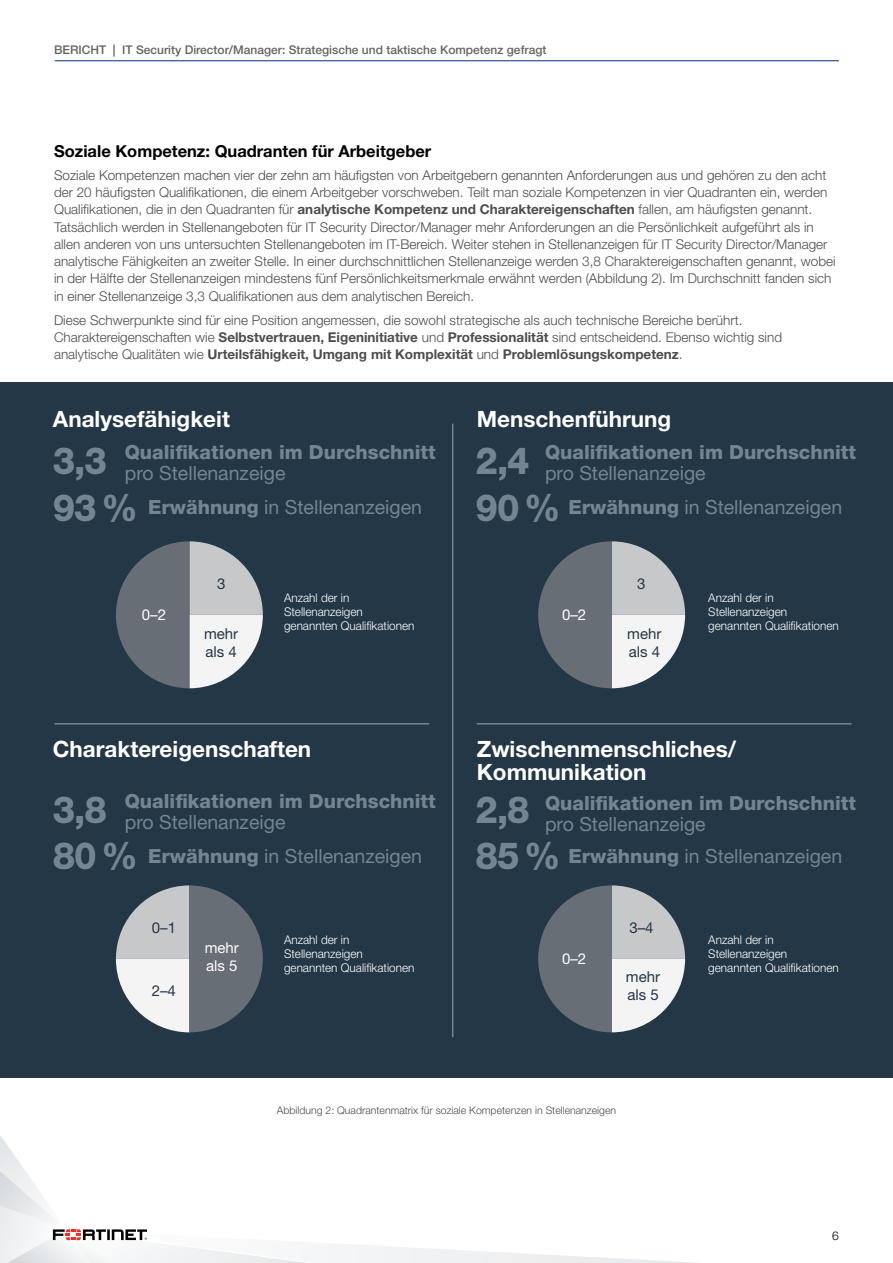
<style>
.page{position:relative;width:893px;height:1263px;background:#fff}
.page>*{position:absolute;margin:0;border:0;box-sizing:border-box;transform-origin:0 0}
.t1{font:800 37.5px "Helvetica Neue LT Pro";letter-spacing:-.03em;color:#738592;scale:.95 1}
.t2{font:700 22.5px/22.5px "Helvetica Neue LT Pro";color:#fff}
.t3{font:19.5px "Helvetica Neue LT Pro";color:#738592}
.t4{font:800 19.5px "Helvetica Neue LT Pro";color:#738592}
.t5{font:700 16.5px "Helvetica Neue LT Pro";color:#000}
.t6{font:15px/18px "Helvetica Neue LT Pro";color:#233746}
.t7{font:15px/18px "Helvetica Neue LT Pro";color:#fff}
.t8{font:300 13.5px/17.2px "Helvetica Neue LT Pro";color:#4d4d4f}
.t9{font:300 12px/14px "Helvetica Neue LT Pro";color:#fff}
.t10{font:500 12px "Helvetica Neue LT Pro";color:#636466}
.t11{font:300 12px "Helvetica Neue LT Pro";color:#000}
.t12{font:300 10.5px "Helvetica Neue LT Pro";color:#4d4d4f}
.s1{font-weight:700}
.s2{font-weight:800}
</style>
<div class="page">
<svg style="left:0;top:1135px;width:697px;height:128px"></svg>
<hr style="left:55px;top:60px;width:784px;height:1px;background:#002d74">
<div style="left:0;top:383px;width:893px;height:695px;background:#233746"></div>
<hr style="left:452px;top:424px;width:1px;height:613px;background:#738592">
<hr style="left:55px;top:723px;width:374px;height:1px;background:#738592">
<hr style="left:477px;top:723px;width:374px;height:1px;background:#738592">
<svg style="left:116px;top:541px;width:147px;height:147px"></svg>
<svg style="left:116px;top:885px;width:147px;height:147px"></svg>
<svg style="left:538px;top:541px;width:147px;height:147px"></svg>
<svg style="left:538px;top:885px;width:147px;height:147px"></svg>
<p class="t10" style="left:54px;top:42px;width:494px">BERICHT <span class="s1">|</span> IT Security Director/Manager: Strategische und taktische Kompetenz gefragt</p>
<p class="t5" style="left:54px;top:141px;width:379px">Soziale Kompetenz: Quadranten für Arbeitgeber</p>
<p class="t8" style="left:54px;top:166px;width:783px">Soziale Kompetenzen machen vier der zehn am häufigsten von Arbeitgebern genannten Anforderungen aus und gehören zu den acht der 20 häufigsten Qualifikationen, die einem Arbeitgeber vorschweben. Teilt man soziale Kompetenzen in vier Quadranten ein, werden Qualifikationen, die in den Quadranten für <span class="s1">analytische Kompetenz und Charaktereigenschaften</span> fallen, am häufigsten genannt.<br>Tatsächlich werden in Stellenangeboten für IT Security Director/Manager mehr Anforderungen an die Persönlichkeit aufgeführt als in allen anderen von uns untersuchten Stellenangeboten im IT-Bereich. Weiter stehen in Stellenanzeigen für IT Security Director/Manager analytische Fähigkeiten an zweiter Stelle. In einer durchschnittlichen Stellenanzeige werden 3,8 Charaktereigenschaften genannt, wobei in der Hälfte der Stellenanzeigen mindestens fünf Persönlichkeitsmerkmale erwähnt werden (Abbildung 2). Im Durchschnitt fanden sich in einer Stellenanzeige 3,3 Qualifikationen aus dem analytischen Bereich.</p>
<p class="t8" style="left:54px;top:311px;width:730px">Diese Schwerpunkte sind für eine Position angemessen, die sowohl strategische als auch technische Bereiche berührt.<br>Charaktereigenschaften wie <span class="s1">Selbstvertrauen, Eigeninitiative</span> und <span class="s1">Professionalität</span> sind entscheidend. Ebenso wichtig sind analytische Qualitäten wie <span class="s1">Urteilsfähigkeit, Umgang mit Komplexität</span> und <span class="s1">Problemlösungskompetenz</span>.</p>
<h2 class="t2" style="left:53px;top:407px;width:179px">Analysefähigkeit</h2>
<h2 class="t2" style="left:477px;top:407px;width:196px">Menschenführung</h2>
<h1 class="t1" style="left:53px;top:439px;width:58px">3,3</h1>
<h3 class="t4" style="left:125px;top:440px;width:313px">Qualifikationen im Durchschnitt</h3>
<h3 class="t3" style="left:125px;top:461px;width:162px">pro Stellenanzeige</h3>
<h1 class="t1" style="left:476px;top:439px;width:58px">2,4</h1>
<h3 class="t4" style="left:545px;top:440px;width:313px">Qualifikationen im Durchschnitt</h3>
<h3 class="t3" style="left:545px;top:461px;width:162px">pro Stellenanzeige</h3>
<h1 class="t1" style="left:53px;top:485px;width:91px">93 %</h1>
<h3 class="t3" style="left:148px;top:495px;width:275px"><span class="s2">Erwähnung</span> in Stellenanzeigen</h3>
<h1 class="t1" style="left:476px;top:485px;width:91px">90 %</h1>
<h3 class="t3" style="left:568px;top:495px;width:275px"><span class="s2">Erwähnung</span> in Stellenanzeigen</h3>
<p class="t6" style="left:217px;top:574px;width:10px">3</p>
<p class="t6" style="left:637px;top:574px;width:10px">3</p>
<p class="t7" style="left:142px;top:605px;width:26px">0–2</p>
<p class="t6" style="left:204px;top:624px;width:36px">mehr als 4</p>
<p class="t9" style="left:284px;top:590px;width:132px">Anzahl der in<br>Stellenanzeigen genannten Qualifikationen</p>
<p class="t7" style="left:562px;top:605px;width:26px">0–2</p>
<p class="t6" style="left:627px;top:624px;width:36px">mehr als 4</p>
<p class="t9" style="left:708px;top:590px;width:132px">Anzahl der in<br>Stellenanzeigen genannten Qualifikationen</p>
<h2 class="t2" style="left:53px;top:737px;width:260px">Charaktereigenschaften</h2>
<h2 class="t2" style="left:477px;top:737px;width:261px">Zwischenmenschliches/<br>Kommunikation</h2>
<h1 class="t1" style="left:53px;top:787px;width:58px">3,8</h1>
<h3 class="t4" style="left:125px;top:789px;width:313px">Qualifikationen im Durchschnitt</h3>
<h3 class="t3" style="left:125px;top:810px;width:162px">pro Stellenanzeige</h3>
<h1 class="t1" style="left:476px;top:787px;width:58px">2,8</h1>
<h3 class="t4" style="left:545px;top:791px;width:313px">Qualifikationen im Durchschnitt</h3>
<h3 class="t3" style="left:545px;top:812px;width:162px">pro Stellenanzeige</h3>
<h1 class="t1" style="left:53px;top:834px;width:91px">80 %</h1>
<h3 class="t3" style="left:148px;top:844px;width:275px"><span class="s2">Erwähnung</span> in Stellenanzeigen</h3>
<h1 class="t1" style="left:476px;top:834px;width:91px">85 %</h1>
<h3 class="t3" style="left:568px;top:844px;width:275px"><span class="s2">Erwähnung</span> in Stellenanzeigen</h3>
<p class="t6" style="left:152px;top:918px;width:26px">0–1</p>
<p class="t6" style="left:629px;top:918px;width:26px">3–4</p>
<p class="t6" style="left:152px;top:981px;width:26px">2–4</p>
<p class="t7" style="left:205px;top:939px;width:36px">mehr als 5</p>
<p class="t9" style="left:284px;top:932px;width:132px">Anzahl der in<br>Stellenanzeigen genannten Qualifikationen</p>
<p class="t7" style="left:562px;top:949px;width:26px">0–2</p>
<p class="t6" style="left:626px;top:967px;width:36px">mehr als 5</p>
<p class="t9" style="left:708px;top:932px;width:132px">Anzahl der in<br>Stellenanzeigen genannten Qualifikationen</p>
<p class="t12" style="left:277px;top:1104px;width:341px">Abbildung 2: Quadrantenmatrix für soziale Kompetenzen in Stellenanzeigen</p>
<p class="t11" style="left:832px;top:1229px;width:8px">6</p>
</div>
